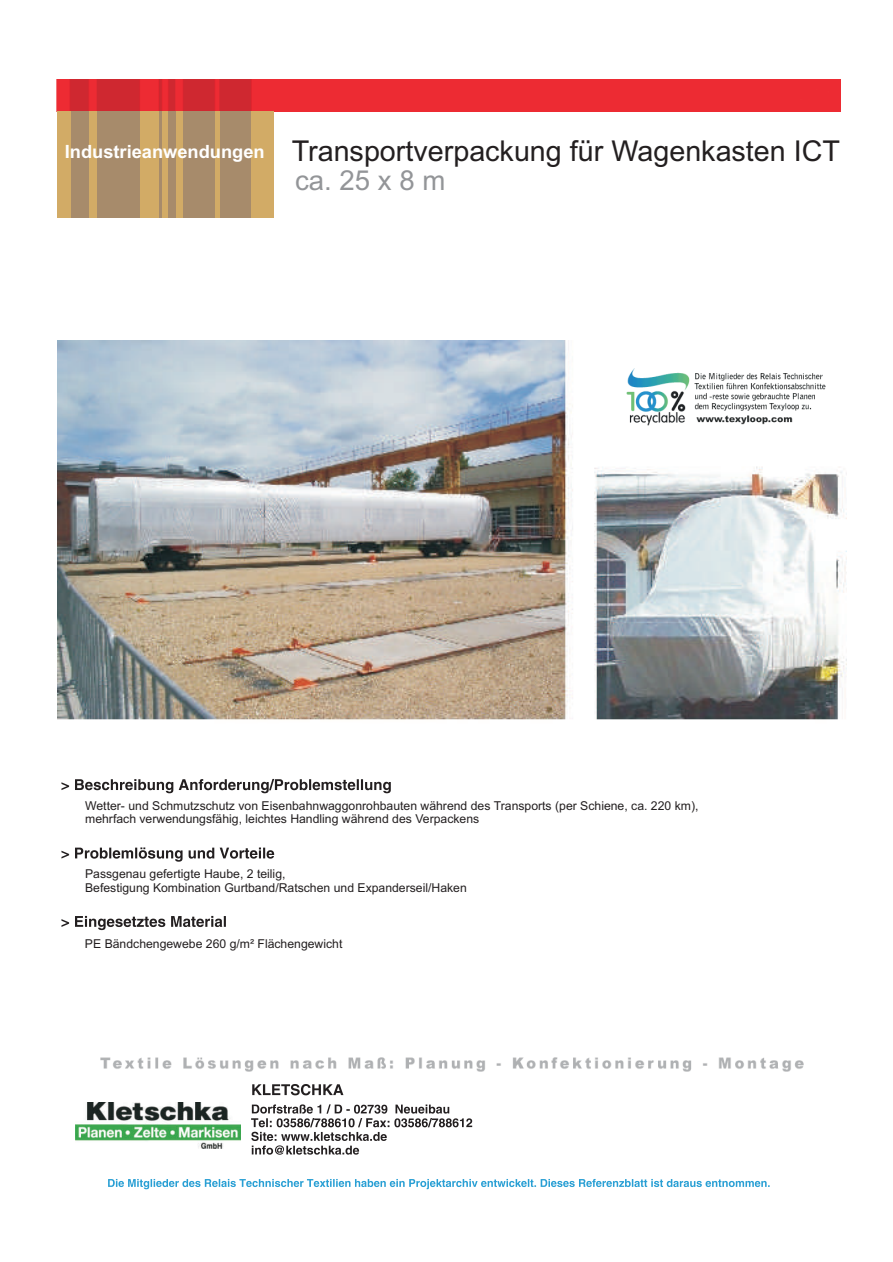
<style>
.page{position:relative;width:893px;height:1262px;background:#fff}
.page>*{position:absolute;margin:0;border:0;box-sizing:border-box;transform-origin:0 0}
.t1{font:28.65px "Arial";color:#231f20}
.t2{font:27.6px "Arial";color:#939598}
.t3{font:700 18.3px "Arial";color:#fff}
.t4{font:12.15px/13.6px "Arial";color:#231f20}
</style>
<div class="page">
<img style="left:57px;top:79px;width:783px;height:32px">
<svg style="left:61px;top:779px;width:330px;height:14px"></svg>
<svg style="left:61px;top:847px;width:213px;height:14px"></svg>
<svg style="left:61px;top:916px;width:165px;height:14px"></svg>
<img style="left:100px;top:1057px;width:704px;height:14px">
<img style="left:76px;top:1102px;width:164px;height:46px">
<svg style="left:252px;top:1084px;width:91px;height:11px"></svg>
<svg style="left:251px;top:1104px;width:221px;height:50px"></svg>
<svg style="left:108px;top:1179px;width:661px;height:10px"></svg>
<div style="left:57px;top:111px;width:14px;height:107px;background:#d2ab66"></div>
<div style="left:71px;top:111px;width:18px;height:107px;background:#a78b6b"></div>
<div style="left:89px;top:111px;width:8px;height:107px;background:#d2ab66"></div>
<div style="left:97px;top:111px;width:43px;height:107px;background:#a78b6b"></div>
<div style="left:140px;top:111px;width:20px;height:107px;background:#d2ab66"></div>
<hr style="left:159px;top:111px;width:3px;height:107px;background:#a78b6b">
<div style="left:162px;top:111px;width:6px;height:107px;background:#d2ab66"></div>
<div style="left:168px;top:111px;width:8px;height:107px;background:#a78b6b"></div>
<div style="left:176px;top:111px;width:7px;height:107px;background:#d2ab66"></div>
<div style="left:183px;top:111px;width:32px;height:107px;background:#a78b6b"></div>
<div style="left:215px;top:111px;width:5px;height:107px;background:#d2ab66"></div>
<div style="left:220px;top:111px;width:32px;height:107px;background:#a78b6b"></div>
<div style="left:251px;top:111px;width:22px;height:107px;background:#d2ab66"></div>
<img style="left:57px;top:340px;width:789px;height:380px">
<img style="left:620px;top:362px;width:205px;height:65px">
<h3 class="t3" style="left:65px;top:145px;width:201px">Industrieanwendungen</h3>
<h1 class="t1" style="left:292px;top:140px;width:550px">Transportverpackung für Wagenkasten ICT</h1>
<h2 class="t2" style="left:295px;top:170px;width:152px">ca. 25 x 8 m</h2>
<p class="t4" style="left:85px;top:799px;width:614px">Wetter- und Schmutzschutz von Eisenbahnwaggonrohbauten während des Transports (per Schiene, ca. 220 km), mehrfach verwendungsfähig, leichtes Handling während des Verpackens</p>
<p class="t4" style="left:85px;top:868px;width:383px">Passgenau gefertigte Haube, 2 teilig,<br>Befestigung Kombination Gurtband/Ratschen und Expanderseil/Haken</p>
<p class="t4" style="left:85px;top:937px;width:259px">PE Bändchengewebe 260 g/m² Flächengewicht</p>
</div>
